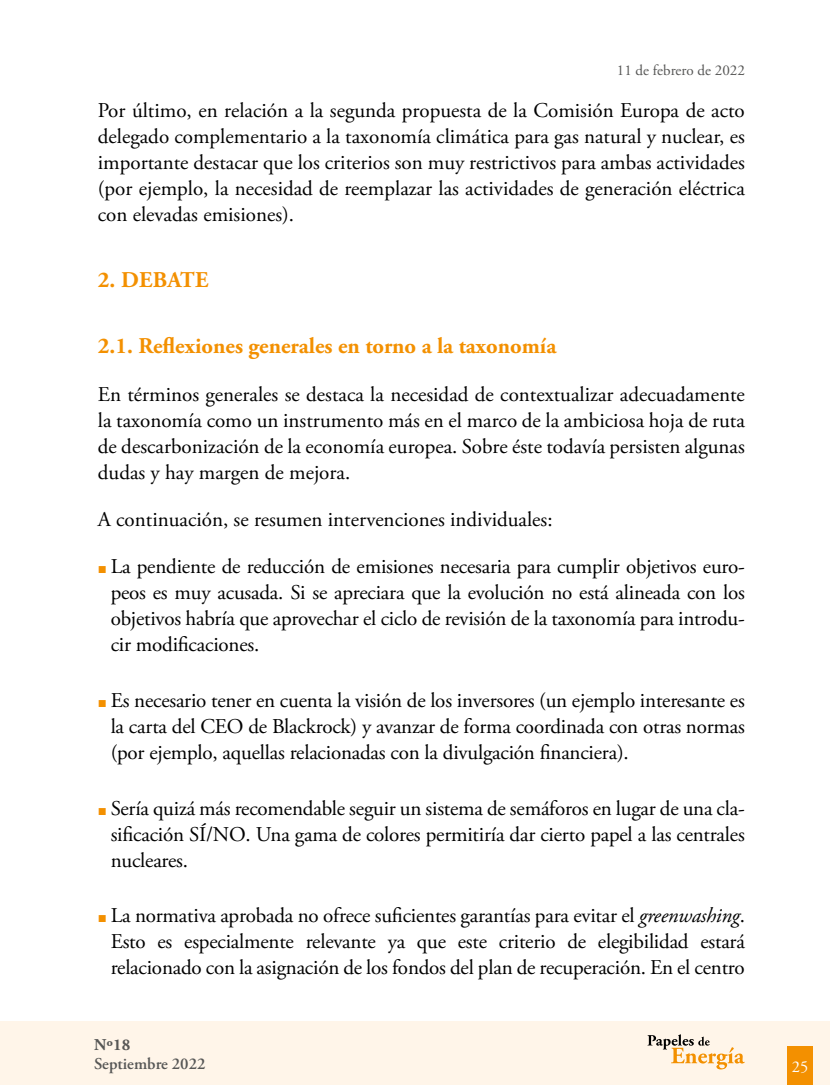
<style>
.page{position:relative;width:830px;height:1085px;background:#fff}
.page>*{position:absolute;margin:0;border:0;box-sizing:border-box;transform-origin:0 0}
.t1{font:700 22.5px "Adobe Garamond Pro";color:#f39000}
.t2{font:21px/26px "Adobe Garamond Pro";letter-spacing:-.01em;color:#000;text-align:justify}
.t3{font:600 16.5px "Adobe Garamond Pro";color:#575756}
.t4{font:700 16.5px "Adobe Garamond Pro";color:#575756}
.t5{font:16.5px "Adobe Garamond Pro";color:#fff}
.t6{font:15px "Adobe Garamond Pro";color:#575756}
.s1{font-family:"Arial";font-size:15px;color:#f39000}
.s2{font-style:italic}
</style>
<div class="page">
<div style="left:0;top:1020px;width:829px;height:64px;background:#fff5e9"></div>
<svg style="left:647px;top:1034px;width:97px;height:35px"></svg>
<div style="left:787px;top:1046px;width:25px;height:38px;background:#f39000"></div>
<p class="t6" style="left:616px;top:62px;width:129px">11 de febrero de 2022</p>
<p class="t2" style="left:98px;top:98px;width:648px">Por último, en relación a la segunda propuesta de la Comisión Europa de acto delegado complementario a la taxonomía climática para gas natural y nuclear, es importante destacar que los criterios son muy restrictivos para ambas actividades (por ejemplo, la necesidad de reemplazar las actividades de generación eléctrica con elevadas emisiones).</p>
<p class="t1" style="left:98px;top:267px;width:112px">2. DEBATE</p>
<p class="t1" style="left:98px;top:333px;width:459px">2.1. Reflexiones generales en torno a la taxonomía</p>
<p class="t2" style="left:98px;top:382px;width:648px">En términos generales se destaca la necesidad de contextualizar adecuadamente la taxonomía como un instrumento más en el marco de la ambiciosa hoja de ruta de descarbonización de la economía europea. Sobre éste todavía persisten algunas dudas y hay margen de mejora.</p>
<p class="t2" style="left:98px;top:507px;width:456px">A continuación, se resumen intervenciones individuales:</p>
<p class="t2" style="left:111px;top:554px;width:635px;text-indent:-13px"><span class="s1">■</span> La pendiente de reducción de emisiones necesaria para cumplir objetivos euro&shy;peos es muy acusada. Si se apreciara que la evolución no está alineada con los objetivos habría que aprovechar el ciclo de revisión de la taxonomía para introdu&shy;cir modificaciones.</p>
<p class="t2" style="left:111px;top:688px;width:635px;text-indent:-13px"><span class="s1">■</span> Es necesario tener en cuenta la visión de los inversores (un ejemplo interesante es la carta del CEO de Blackrock) y avanzar de forma coordinada con otras normas (por ejemplo, aquellas relacionadas con la divulgación financiera).</p>
<p class="t2" style="left:111px;top:795px;width:635px;text-indent:-13px"><span class="s1">■</span> Sería quizá más recomendable seguir un sistema de semáforos en lugar de una cla&shy;sificación SÍ/NO. Una gama de colores permitiría dar cierto papel a las centrales nucleares.</p>
<p class="t2" style="left:111px;top:903px;width:635px;text-indent:-13px"><span class="s1">■</span> La normativa aprobada no ofrece suficientes garantías para evitar el <span class="s2">greenwashing</span>.<br>Esto es especialmente relevante ya que este criterio de elegibilidad estará relacionado con la asignación de los fondos del plan de recuperación. En el centro</p>
<p class="t4" style="left:94px;top:1034px;width:38px">Nº18</p>
<p class="t3" style="left:94px;top:1054px;width:113px">Septiembre 2022</p>
<p class="t5" style="left:791px;top:1056px;width:18px">25</p>
</div>
